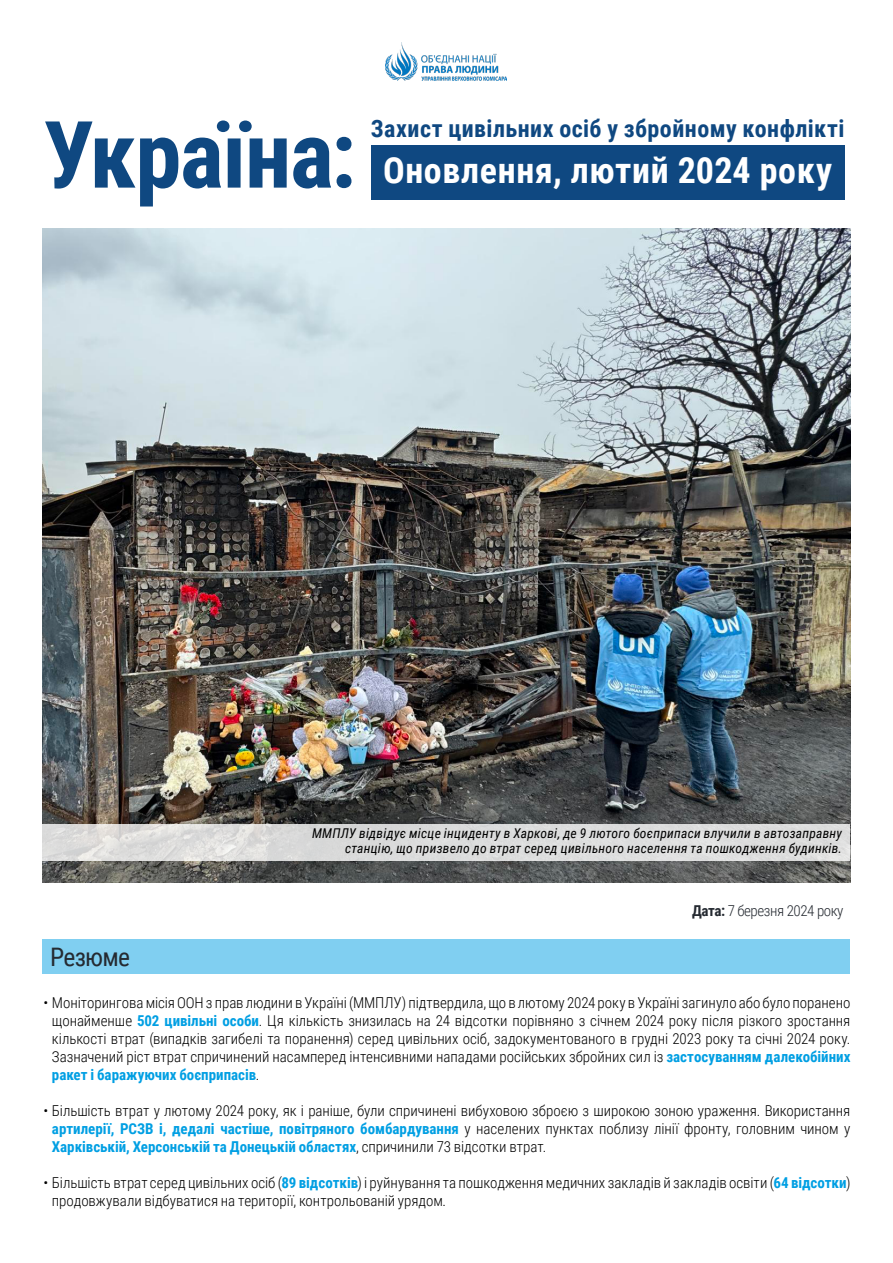
<style>
.page{position:relative;width:893px;height:1263px;background:#fff}
.page>*{position:absolute;margin:0;border:0;box-sizing:border-box;transform-origin:0 0}
.t1{font:700 93px "Roboto Condensed";letter-spacing:-.015em;color:#0f4881}
.t2{font:700 36px "Roboto Condensed";letter-spacing:.015em;color:#fff}
.t3{font:25.5px "Roboto Condensed";letter-spacing:-.03em;color:#252a31}
.t4{font:700 24px "Roboto Condensed";letter-spacing:.02em;color:#0f4881}
.t5{font:300 15px/18px "Roboto Condensed";letter-spacing:-.005em;color:#000;text-align:justify}
.t6{font:300 15px "Roboto Condensed";letter-spacing:-.03em;color:#252a31}
.t7{font:italic 13.5px/15px "Roboto Condensed";letter-spacing:.02em;color:#000;text-align:right}
.s1{font-weight:700}
.s2{font-weight:700;color:#009fe3}
</style>
<div class="page">
<img style="left:386px;top:43px;width:121px;height:38px">
<div style="left:371px;top:145px;width:473px;height:55px;background:#0f4881"></div>
<img style="left:43px;top:229px;width:807px;height:653px">
<div style="left:42px;top:939px;width:808px;height:35px;background:#80cff1"></div>
<div style="left:42px;top:824px;width:808px;height:36px;background:#dcdcdc"></div>
<h1 class="t1" style="left:43px;top:89px;width:315px">Україна:</h1>
<h3 class="t4" style="left:371px;top:112px;width:475px">Захист цивільних осіб у збройному конфлікті</h3>
<h2 class="t2" style="left:383px;top:145px;width:451px">Оновлення, лютий 2024 року</h2>
<p class="t7" style="left:312px;top:825px;width:532px">ММПЛУ відвідує місце інциденту в Харкові, де 9 лютого боєприпаси влучили в автозаправну станцію, що призвело до втрат серед цивільного населення та пошкодження будинків.</p>
<h3 class="t3" style="left:50px;top:939px;width:82px">Резюме</h3>
<p class="t6" style="left:692px;top:900px;width:153px"><span class="s1">Дата:</span> 7 березня 2024 року</p>
<p class="t5" style="left:52px;top:993px;width:800px;text-indent:-9px">• Моніторингова місія ООН з прав людини в Україні (ММПЛУ) підтвердила, що в лютому 2024 року в Україні загинуло або було поранено щонайменше <span class="s2">502 цивільні особи</span>. Ця кількість знизилась на 24 відсотки порівняно з січнем 2024 року після різкого зростання кількості втрат (випадків загибелі та поранення) серед цивільних осіб, задокументованого в грудні 2023 року та січні 2024 року.<br>Зазначений ріст втрат спричинений насамперед інтенсивними нападами російських збройних сил із <span class="s2">застосуванням далекобійних ракет і баражуючих боєприпасів</span>.</p>
<p class="t5" style="left:52px;top:1101px;width:800px;text-indent:-9px">• Більшість втрат у лютому 2024 року, як і раніше, були спричинені вибуховою зброєю з широкою зоною ураження. Використання <span class="s2">артилерії, РСЗВ і, дедалі частіше, повітряного бомбардування</span> у населених пунктах поблизу лінії фронту, головним чином у <span class="s2">Харківській, Херсонській та Донецькій областях</span>, спричинили 73 відсотки втрат.</p>
<p class="t5" style="left:52px;top:1173px;width:800px;text-indent:-9px">• Більшість втрат серед цивільних осіб (<span class="s2">89 відсотків</span>) і руйнування та пошкодження медичних закладів й закладів освіти (<span class="s2">64 відсотки</span>) продовжували відбуватися на території, контрольованій урядом.</p>
</div>
